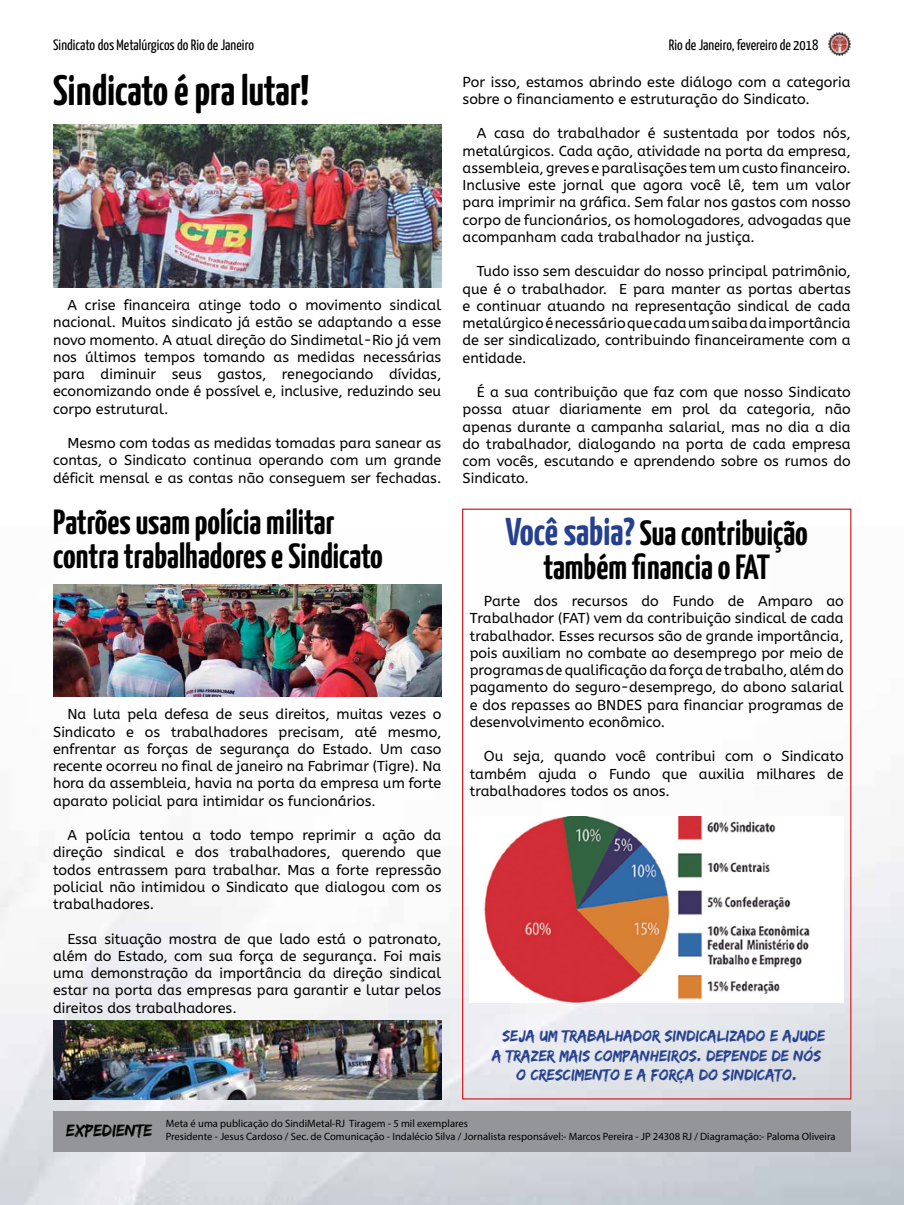
<style>
.page{position:relative;width:904px;height:1205px;background:#fff}
.page>*{position:absolute;margin:0;border:0;box-sizing:border-box;transform-origin:0 0}
.t1{font:700 42.5px "Yanone Kaffeesatz";color:#000}
.t2{font:700 35px/33.8px "Yanone Kaffeesatz";color:#000}
.t3{font:16.25px "Edo";color:#25408f}
.t4{font:15px "Yanone Kaffeesatz";color:#000}
.t5{font:14.38px/17.2px "A Bee Zee";color:#000;text-align:justify}
.t6{font:10.62px/12.8px "Myriad Pro";color:#000}
.s1{font-size:38.75px;color:#25408f}
</style>
<div class="page">
<img style="left:828px;top:33px;width:22px;height:22px">
<img style="left:0;top:527px;width:904px;height:678px">
<div style="left:53px;top:1111px;width:797px;height:41px;background:#939598"></div>
<img style="left:53px;top:125px;width:388px;height:162px">
<img style="left:53px;top:585px;width:388px;height:111px">
<img style="left:469px;top:817px;width:374px;height:186px">
<img style="left:53px;top:1020px;width:388px;height:79px">
<p class="t4" style="left:53px;top:36px;width:202px">Sindicato dos Metalúrgicos do Rio de Janeiro</p>
<p class="t4" style="left:669px;top:36px;width:151px">Rio de Janeiro, fevereiro de 2018</p>
<h1 class="t1" style="left:53px;top:64px;width:257px">Sindicato é pra lutar!</h1>
<p class="t5" style="left:53px;top:297px;width:390px;text-indent:14px">A crise financeira atinge todo o movimento sindical nacional. Muitos sindicato já estão se adaptando a esse novo momento. A atual direção do Sindimetal-Rio já vem nos últimos tempos tomando as medidas necessárias para diminuir seus gastos, renegociando dívidas, economizando onde é possível e, inclusive, reduzindo seu corpo estrutural.</p>
<p class="t5" style="left:53px;top:435px;width:390px;text-indent:14px">Mesmo com todas as medidas tomadas para sanear as contas, o Sindicato continua operando com um grande déficit mensal e as contas não conseguem ser fechadas.</p>
<h2 class="t2" style="left:53px;top:505px;width:331px">Patrões usam polícia militar contra trabalhadores e Sindicato</h2>
<p class="t5" style="left:53px;top:706px;width:390px;text-indent:14px">Na luta pela defesa de seus direitos, muitas vezes o Sindicato e os trabalhadores precisam, até mesmo, enfrentar as forças de segurança do Estado. Um caso recente ocorreu no final de janeiro na Fabrimar (Tigre). Na hora da assembleia, havia na porta da empresa um forte aparato policial para intimidar os funcionários.</p>
<p class="t5" style="left:53px;top:827px;width:390px;text-indent:14px">A polícia tentou a todo tempo reprimir a ação da direção sindical e dos trabalhadores, querendo que todos entrassem para trabalhar. Mas a forte repressão policial não intimidou o Sindicato que dialogou com os trabalhadores.</p>
<p class="t5" style="left:53px;top:930px;width:390px;text-indent:14px">Essa situação mostra de que lado está o patronato, além do Estado, com sua força de segurança. Foi mais uma demonstração da importância da direção sindical estar na porta das empresas para garantir e lutar pelos direitos dos trabalhadores.</p>
<p class="t5" style="left:462px;top:73px;width:389px">Por isso, estamos abrindo este diálogo com a categoria sobre o financiamento e estruturação do Sindicato.</p>
<p class="t5" style="left:462px;top:125px;width:390px;text-indent:14px">A casa do trabalhador é sustentada por todos nós, metalúrgicos. Cada ação, atividade na porta da empresa, assembleia, greves e paralisações tem um custo financeiro.<br>Inclusive este jornal que agora você lê, tem um valor para imprimir na gráfica. Sem falar nos gastos com nosso corpo de funcionários, os homologadores, advogadas que acompanham cada trabalhador na justiça.</p>
<p class="t5" style="left:462px;top:263px;width:389px;text-indent:14px">Tudo isso sem descuidar do nosso principal patrimônio, que é o trabalhador. E para manter as portas abertas e continuar atuando na representação sindical de cada metalúrgico é necessário que cada um saiba da importância de ser sindicalizado, contribuindo financeiramente com a entidade.</p>
<p class="t5" style="left:462px;top:384px;width:389px;text-indent:14px">É a sua contribuição que faz com que nosso Sindicato possa atuar diariamente em prol da categoria, não apenas durante a campanha salarial, mas no dia a dia do trabalhador, dialogando na porta de cada empresa com vocês, escutando e aprendendo sobre os rumos do Sindicato.</p>
<h2 class="t2" style="left:505px;top:516px;width:304px;text-align:center"><span class="s1">Você sabia?</span> Sua contribuição também financia o FAT</h2>
<p class="t5" style="left:469px;top:593px;width:375px;text-indent:14px">Parte dos recursos do Fundo de Amparo ao Trabalhador (FAT) vem da contribuição sindical de cada trabalhador. Esses recursos são de grande importância, pois auxiliam no combate ao desemprego por meio de programas de qualificação da força de trabalho, além do pagamento do seguro-desemprego, do abono salarial e dos repasses ao BNDES para financiar programas de desenvolvimento econômico.</p>
<p class="t5" style="left:469px;top:748px;width:375px;text-indent:14px">Ou seja, quando você contribui com o Sindicato também ajuda o Fundo que auxilia milhares de trabalhadores todos os anos.</p>
<p class="t3" style="left:502px;top:1026px;width:324px">SEJA UM TRABALHADOR SINDICALIZADO E AJUDE</p>
<p class="t3" style="left:492px;top:1046px;width:331px">A TRAZER MAIS COMPANHEIROS. DEPENDE DE NÓS</p>
<p class="t3" style="left:516px;top:1065px;width:282px">O CRESCIMENTO E A FORÇA DO SINDICATO.</p>
<p class="t6" style="left:66px;top:1117px;width:770px;text-indent:100px">Meta é uma publicação do SindiMetal-RJ Tiragem - 5 mil exemplares<br><sup>EXPEDIENTE</sup> Presidente - Jesus Cardoso / Sec. de Comunicação - Indalécio Silva / Jornalista responsável:- Marcos Pereira - JP 24308 RJ / Diagramação:- Paloma Oliveira</p>
</div>
